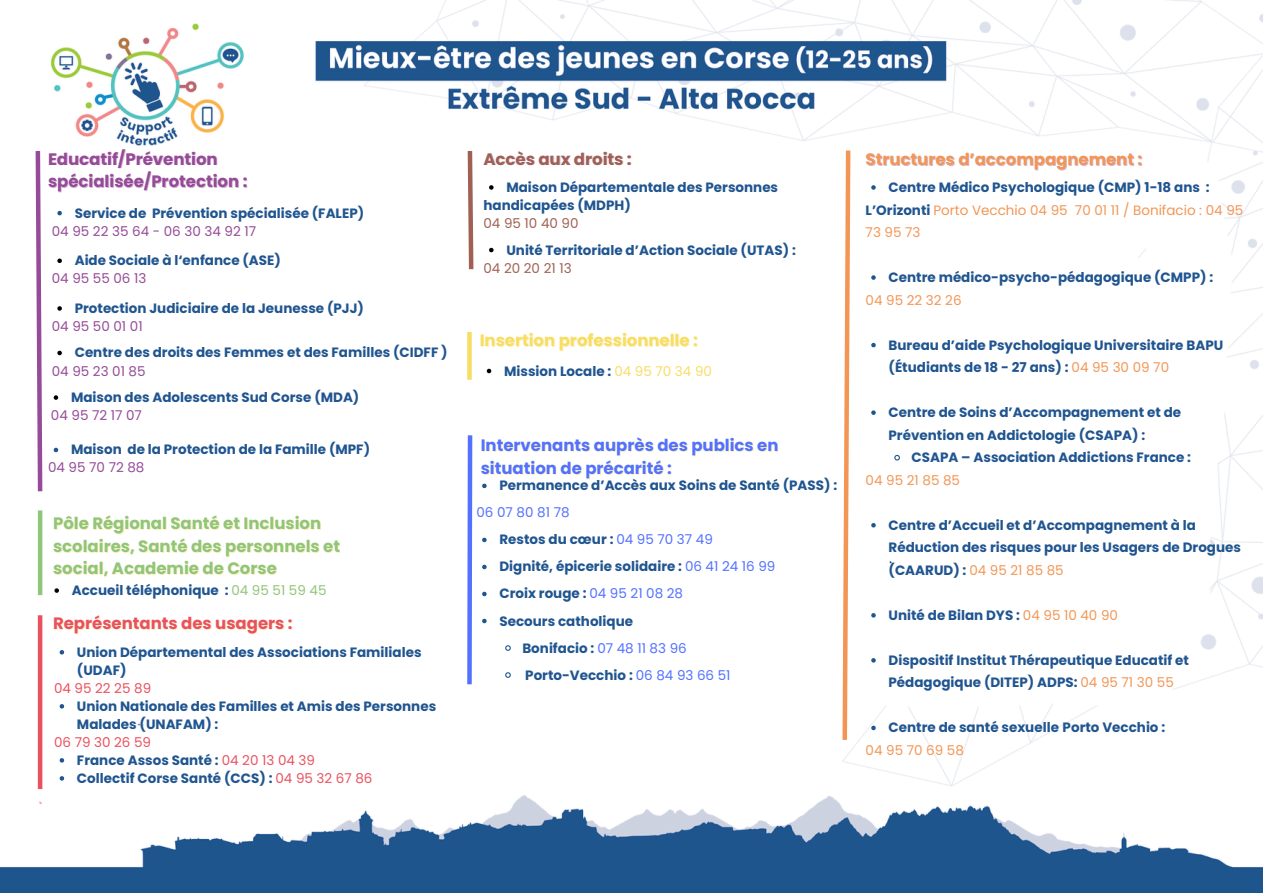
<style>
.page{position:relative;width:1263px;height:894px;background:#fff}
.page>*{position:absolute;margin:0;border:0;box-sizing:border-box;transform-origin:0 0}
.t1{font:700 16.5px/22.5px "Poppins";color:#91c579}
.t2{font:700 16.5px "Poppins";color:#5271ff}
.t3{font:700 16.5px "Poppins";color:#954b97}
.t4{font:700 16.5px "Poppins";color:#f39655}
.t5{font:700 16.5px "Poppins";color:#f8dd64}
.t6{font:700 16.5px "Poppins";color:#ea5160}
.t7{font:700 16.5px "Poppins";color:#a06154}
.t8{font:700 13.5px/22.5px "Poppins";color:#205590}
.t9{font:13.5px/22.5px "Poppins";color:#f39655}
.t10{font:13.5px "Poppins";color:#954b97}
.t11{font:13.5px "Poppins";color:#ea5160}
.t12{font:13.5px "Poppins";color:#a06154}
.t13{font:13.5px "Poppins";color:#5271ff}
.s1{font-weight:400;color:#f8dd64}
.s2{font-weight:700;color:#205590}
.s3{font-weight:400;color:#f39655}
.s4{font-weight:400;color:#5271ff}
.s5{font-weight:400;color:#91c579}
.s6{font-weight:400;color:#ea5160}
</style>
<div class="page">
<img style="left:0;top:0;width:1263px;height:892px">
<svg style="left:57px;top:211px;width:5px;height:4px"></svg>
<svg style="left:57px;top:258px;width:5px;height:5px"></svg>
<svg style="left:57px;top:306px;width:5px;height:4px"></svg>
<svg style="left:33px;top:146px;width:12px;height:349px"></svg>
<svg style="left:57px;top:350px;width:5px;height:5px"></svg>
<div style="left:467px;top:332px;width:5px;height:47px;background:#f8dd64"></div>
<svg style="left:487px;top:368px;width:4px;height:5px"></svg>
<svg style="left:60px;top:649px;width:4px;height:5px"></svg>
<svg style="left:60px;top:703px;width:4px;height:5px"></svg>
<svg style="left:60px;top:757px;width:4px;height:5px"></svg>
<svg style="left:60px;top:775px;width:4px;height:5px"></svg>
<hr style="left:38px;top:615px;width:4px;height:173px;background:#ea5160">
<svg style="left:465px;top:430px;width:10px;height:258px"></svg>
<svg style="left:465px;top:146px;width:11px;height:128px"></svg>
<svg style="left:489px;top:185px;width:5px;height:5px"></svg>
<svg style="left:489px;top:248px;width:5px;height:4px"></svg>
<svg style="left:482px;top:483px;width:5px;height:5px"></svg>
<svg style="left:482px;top:537px;width:5px;height:5px"></svg>
<svg style="left:482px;top:564px;width:5px;height:5px"></svg>
<svg style="left:482px;top:591px;width:5px;height:5px"></svg>
<svg style="left:482px;top:618px;width:5px;height:5px"></svg>
<svg style="left:504px;top:644px;width:8px;height:7px"></svg>
<svg style="left:504px;top:671px;width:8px;height:7px"></svg>
<svg style="left:840px;top:146px;width:13px;height:598px"></svg>
<svg style="left:871px;top:185px;width:5px;height:5px"></svg>
<svg style="left:871px;top:275px;width:5px;height:5px"></svg>
<svg style="left:871px;top:343px;width:5px;height:4px"></svg>
<svg style="left:871px;top:410px;width:5px;height:5px"></svg>
<svg style="left:893px;top:454px;width:8px;height:7px"></svg>
<svg style="left:871px;top:523px;width:5px;height:4px"></svg>
<svg style="left:871px;top:613px;width:5px;height:4px"></svg>
<svg style="left:871px;top:658px;width:5px;height:4px"></svg>
<svg style="left:871px;top:725px;width:5px;height:5px"></svg>
<svg style="left:54px;top:395px;width:4px;height:4px"></svg>
<svg style="left:54px;top:447px;width:4px;height:5px"></svg>
<hr style="left:38px;top:510px;width:4px;height:85px;background:#91c579">
<svg style="left:54px;top:588px;width:5px;height:4px"></svg>
<h1 class="t3" style="left:48px;top:147px;width:171px">Educatif/Prévention</h1>
<p class="t3" style="left:48px;top:170px;width:201px">spécialisée/Protection :</p>
<p class="t8" style="left:75px;top:201px;width:291px">Service de Prévention spécialisée (FALEP)</p>
<p class="t10" style="left:52px;top:221px;width:206px">04 95 22 35 64 - 06 30 34 92 17</p>
<p class="t8" style="left:75px;top:249px;width:208px">Aide Sociale à l‘enfance (ASE)</p>
<p class="t10" style="left:52px;top:269px;width:96px">04 95 55 06 13</p>
<p class="t8" style="left:75px;top:297px;width:291px">Protection Judiciaire de la Jeunesse (PJJ)</p>
<p class="t10" style="left:52px;top:317px;width:92px">04 95 50 01 01</p>
<p class="t8" style="left:75px;top:341px;width:374px">Centre des droits des Femmes et des Familles (CIDFF )</p>
<p class="t10" style="left:52px;top:361px;width:95px">04 95 23 01 85</p>
<p class="t8" style="left:504px;top:359px;width:209px">Mission Locale : <span class="s1">04 95 70 34 90</span></p>
<h1 class="t7" style="left:483px;top:147px;width:150px">Accès aux droits :</h1>
<p class="t4" style="left:866px;top:148px;width:278px">Structures d’accompagnement :</p>
<p class="t8" style="left:506px;top:176px;width:273px">Maison Départementale des Personnes</p>
<p class="t8" style="left:483px;top:194px;width:149px">handicapées (MDPH)</p>
<p class="t12" style="left:483px;top:214px;width:97px">04 95 10 40 90</p>
<p class="t8" style="left:506px;top:238px;width:291px">Unité Territoriale d’Action Sociale (UTAS) :</p>
<p class="t12" style="left:483px;top:258px;width:90px">04 20 20 21 13</p>
<p class="t8" style="left:888px;top:176px;width:322px">Centre Médico Psychologique (CMP) 1-18 ans :</p>
<h1 class="t9" style="left:866px;top:198px;width:379px"><span class="s2">L’Orizonti</span> Porto Vecchio 04 95 70 01 11 / Bonifacio : 04 95<br>73 95 73</h1>
<p class="t8" style="left:888px;top:266px;width:326px">Centre médico-psycho-pédagogique (CMPP) :</p>
<p class="t9" style="left:866px;top:288px;width:97px">04 95 22 32 26</p>
<p class="t8" style="left:888px;top:333px;width:336px">Bureau d’aide Psychologique Universitaire BAPU (Étudiants de 18 - 27 ans) : <span class="s3">04 95 30 09 70</span></p>
<p class="t8" style="left:888px;top:401px;width:294px">Centre de Soins d’Accompagnement et de<br>Prévention en Addictologie (CSAPA) :</p>
<p class="t8" style="left:911px;top:446px;width:281px">CSAPA – Association Addictions France :</p>
<p class="t9" style="left:866px;top:468px;width:96px">04 95 21 85 85</p>
<p class="t8" style="left:888px;top:513px;width:354px">Centre d’Accueil et d’Accompagnement à la<br>Réduction des risques pour les Usagers de Drogues (CAARUD) : <span class="s3">04 95 21 85 85</span></p>
<p class="t8" style="left:888px;top:603px;width:231px">Unité de Bilan DYS : <span class="s3">04 95 10 40 90</span></p>
<p class="t8" style="left:888px;top:648px;width:302px">Dispositif Institut Thérapeutique Educatif et<br>Pédagogique (DITEP) ADPS: <span class="s3">04 95 71 30 55</span></p>
<p class="t8" style="left:888px;top:716px;width:278px">Centre de santé sexuelle Porto Vecchio :</p>
<p class="t9" style="left:866px;top:738px;width:100px">04 95 70 69 58</p>
<p class="t5" style="left:480px;top:329px;width:220px">Insertion professionnelle :</p>
<p class="t8" style="left:71px;top:386px;width:290px">Maison des Adolescents Sud Corse (MDA)</p>
<p class="t10" style="left:51px;top:406px;width:93px">04 95 72 17 07</p>
<p class="t8" style="left:71px;top:438px;width:301px">Maison de la Protection de la Famille (MPF)</p>
<p class="t10" style="left:48px;top:458px;width:98px">04 95 70 72 88</p>
<p class="t2" style="left:481px;top:434px;width:299px">Intervenants auprès des publics en</p>
<p class="t2" style="left:481px;top:456px;width:193px">situation de précarité :</p>
<p class="t8" style="left:499px;top:474px;width:339px">Permanence d’Accès aux Soins de Santé (PASS) :</p>
<p class="t13" style="left:476px;top:503px;width:95px">06 07 80 81 78</p>
<p class="t8" style="left:499px;top:528px;width:215px">Restos du cœur : <span class="s4">04 95 70 37 49</span></p>
<p class="t8" style="left:499px;top:555px;width:277px">Dignité, épicerie solidaire : <span class="s4">06 41 24 16 99</span></p>
<p class="t8" style="left:499px;top:582px;width:185px">Croix rouge : <span class="s4">04 95 21 08 28</span></p>
<p class="t8" style="left:499px;top:609px;width:135px">Secours catholique</p>
<p class="t8" style="left:522px;top:636px;width:166px">Bonifacio : <span class="s4">07 48 11 83 96</span></p>
<h1 class="t8" style="left:525px;top:663px;width:207px">Porto-Vecchio : <span class="s4">06 84 93 66 51</span></h1>
<p class="t1" style="left:53px;top:512px;width:288px">Pôle Régional Santé et Inclusion scolaires, Santé des personnels et social, Academie de Corse</p>
<p class="t8" style="left:72px;top:579px;width:256px">Accueil téléphonique : <span class="s5">04 95 51 59 45</span></p>
<p class="t6" style="left:53px;top:612px;width:241px">Représentants des usagers :</p>
<p class="t8" style="left:77px;top:643px;width:346px;line-height:18px">Union Départemental des Associations Familiales (UDAF)</p>
<h1 class="t11" style="left:54px;top:678px;width:99px">04 95 22 25 89</h1>
<p class="t8" style="left:77px;top:697px;width:361px;line-height:18px">Union Nationale des Familles et Amis des Personnes<br>Malades (UNAFAM) :</p>
<p class="t11" style="left:54px;top:732px;width:99px">06 79 30 26 59</p>
<p class="t8" style="left:77px;top:748px;width:240px">France Assos Santé : <span class="s6">04 20 13 04 39</span></p>
<p class="t8" style="left:77px;top:766px;width:297px">Collectif Corse Santé (CCS) : <span class="s6">04 95 32 67 86</span></p>
</div>
